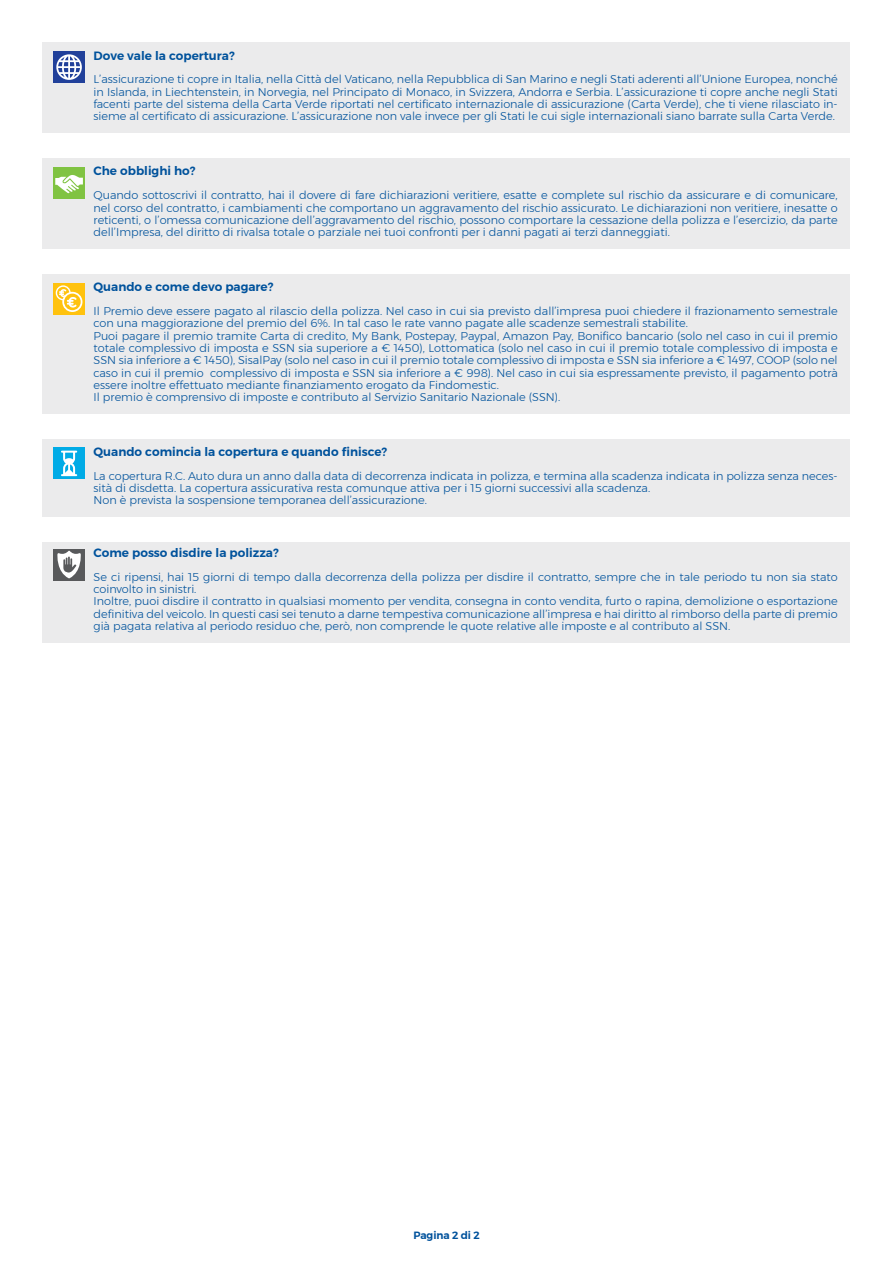
<style>
.page{position:relative;width:893px;height:1263px;background:#fff}
.page>*{position:absolute;margin:0;border:0;box-sizing:border-box;transform-origin:0 0}
.t1{font:600 12px "Montserrat";color:#00529c}
.t2{font:300 11.25px/12.3px "Montserrat";color:#00529c}
.t3{font:600 10.5px "Montserrat";letter-spacing:-.005em;color:#00529c}
</style>
<div class="page">
<div style="left:43px;top:43px;width:807px;height:90px;background:#ebebec"></div>
<div style="left:53px;top:51px;width:32px;height:32px;background:#21409a"></div>
<svg style="left:56px;top:54px;width:26px;height:26px"></svg>
<div style="left:43px;top:274px;width:807px;height:140px;background:#ebebec"></div>
<div style="left:53px;top:283px;width:32px;height:32px;background:#ffc20e"></div>
<svg style="left:56px;top:285px;width:26px;height:27px"></svg>
<div style="left:43px;top:159px;width:807px;height:90px;background:#ebebec"></div>
<div style="left:53px;top:167px;width:32px;height:32px;background:#80c342"></div>
<svg style="left:55px;top:175px;width:28px;height:19px"></svg>
<div style="left:43px;top:440px;width:807px;height:77px;background:#ebebec"></div>
<div style="left:53px;top:447px;width:32px;height:32px;background:#00abe6"></div>
<svg style="left:61px;top:451px;width:16px;height:25px"></svg>
<div style="left:43px;top:543px;width:807px;height:100px;background:#ebebec"></div>
<div style="left:53px;top:549px;width:32px;height:31px;background:#58595b"></div>
<svg style="left:57px;top:551px;width:24px;height:27px"></svg>
<p class="t1" style="left:94px;top:46px;width:142px">Dove vale la copertura?</p>
<p class="t2" style="left:94px;top:73px;width:746px;text-align:justify">L’assicurazione ti copre in Italia, nella Città del Vaticano, nella Repubblica di San Marino e negli Stati aderenti all’Unione Europea, nonché in Islanda, in Liechtenstein, in Norvegia, nel Principato di Monaco, in Svizzera, Andorra e Serbia. L’assicurazione ti copre anche negli Stati facenti parte del sistema della Carta Verde riportati nel certificato internazionale di assicurazione (Carta Verde), che ti viene rilasciato in&shy;sieme al certificato di assicurazione. L’assicurazione non vale invece per gli Stati le cui sigle internazionali siano barrate sulla Carta Verde.</p>
<p class="t1" style="left:94px;top:162px;width:103px">Che obblighi ho?</p>
<p class="t2" style="left:94px;top:189px;width:746px;text-align:justify">Quando sottoscrivi il contratto, hai il dovere di fare dichiarazioni veritiere, esatte e complete sul rischio da assicurare e di comunicare, nel corso del contratto, i cambiamenti che comportano un aggravamento del rischio assicurato. Le dichiarazioni non veritiere, inesatte o reticenti, o l’omessa comunicazione dell’aggravamento del rischio, possono comportare la cessazione della polizza e l’esercizio, da parte dell’Impresa, del diritto di rivalsa totale o parziale nei tuoi confronti per i danni pagati ai terzi danneggiati.</p>
<p class="t1" style="left:94px;top:277px;width:181px">Quando e come devo pagare?</p>
<p class="t2" style="left:94px;top:305px;width:746px">Il Premio deve essere pagato al rilascio della polizza. Nel caso in cui sia previsto dall’impresa puoi chiedere il frazionamento semestrale con una maggiorazione del premio del 6%. In tal caso le rate vanno pagate alle scadenze semestrali stabilite.<br>Puoi pagare il premio tramite Carta di credito, My Bank, Postepay, Paypal, Amazon Pay, Bonifico bancario (solo nel caso in cui il premio totale complessivo di imposta e SSN sia superiore a € 1450), Lottomatica (solo nel caso in cui il premio totale complessivo di imposta e SSN sia inferiore a € 1450), SisalPay (solo nel caso in cui il premio totale complessivo di imposta e SSN sia inferiore a € 1497, COOP (solo nel caso in cui il premio complessivo di imposta e SSN sia inferiore a € 998). N el caso in cui sia espressamente previsto, il pagamento potrà essere inoltre effettuato mediante finanziamento erogato da Findomestic.<br>Il premio è comprensivo di imposte e contributo al Servizio Sanitario N azionale (SSN).</p>
<p class="t1" style="left:94px;top:442px;width:295px">Quando comincia la copertura e quando finisce?</p>
<p class="t2" style="left:94px;top:469px;width:746px">La copertura R.C. Auto dura un anno dalla data di decorrenza indicata in polizza, e termina alla scadenza indicata in polizza senza neces&shy;sità di disdetta. La copertura assicurativa resta comunque attiva per i 15 giorni successivi alla scadenza.<br>N on è prevista la sospensione temporanea dell’assicurazione.</p>
<p class="t1" style="left:94px;top:543px;width:187px">Come posso disdire la polizza?</p>
<p class="t2" style="left:94px;top:571px;width:746px">Se ci ripensi, hai 15 giorni di tempo dalla decorrenza della polizza per disdire il contratto, sempre che in tale periodo tu non sia stato coinvolto in sinistri.<br>Inoltre, puoi disdire il contratto in qualsiasi momento per vendita, consegna in conto vendita, furto o rapina, demolizione o esportazione definitiva del veicolo. In questi casi sei tenuto a darne tempestiva comunicazione all’impresa e hai diritto al rimborso della parte di premio già pagata relativa al periodo residuo che, però, non comprende le quote relative alle imposte e al contributo al SSN.</p>
<p class="t3" style="left:413px;top:1227px;width:68px">Pagina 2 di 2</p>
</div>
